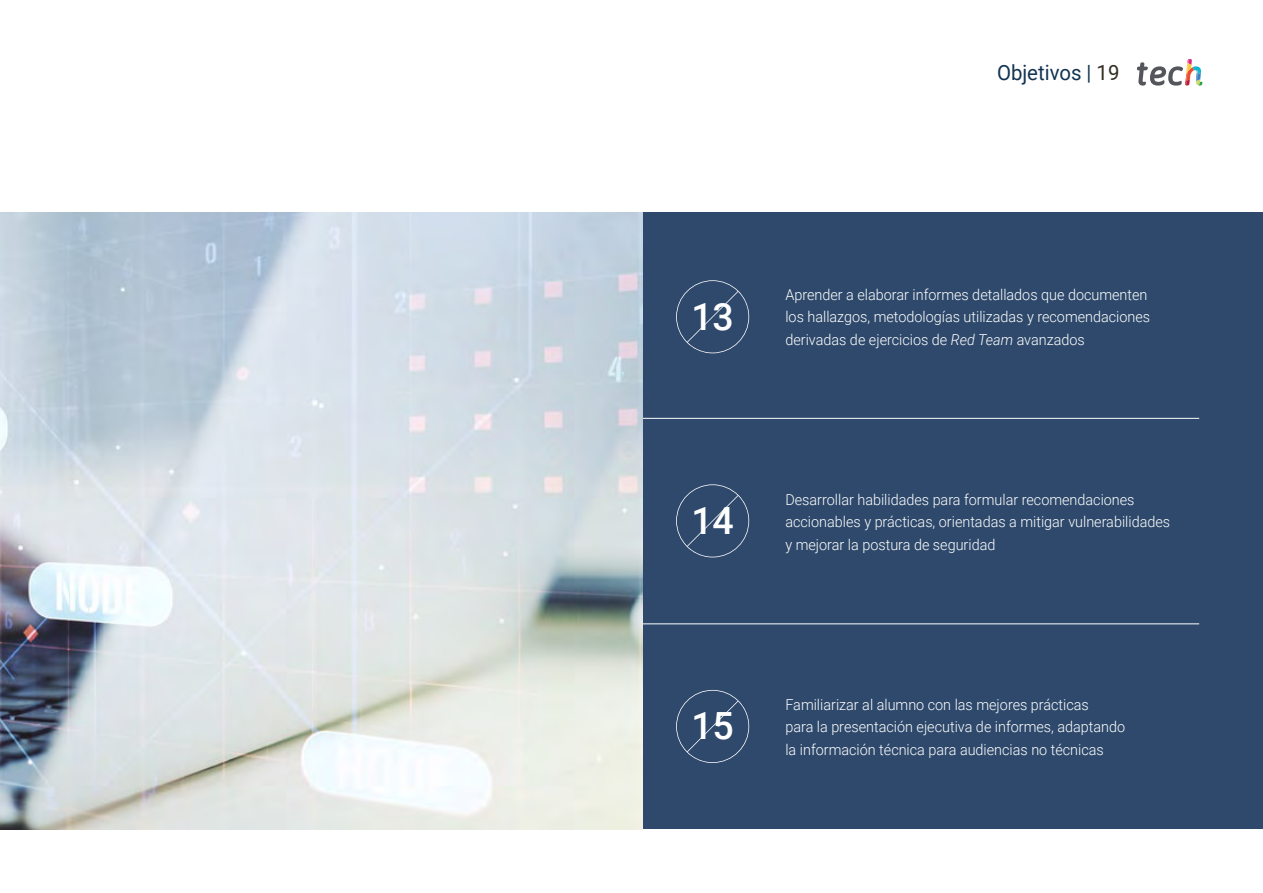
<style>
.page{position:relative;width:1263px;height:893px;background:#fff}
.page>*{position:absolute;margin:0;border:0;box-sizing:border-box;transform-origin:0 0}
.t1{font:500 37.5px "Roboto";color:#fff}
.t2{font:21px "Roboto";color:#123352}
.t3{font:300 15px/22.5px "Roboto";color:#fff;scale:.96 1}
.s1{color:#312e20}
.s2{font-style:italic}
</style>
<div class="page">
<div style="left:642px;top:213px;width:621px;height:616px;background:#2e496b"></div>
<svg style="left:676px;top:280px;width:73px;height:73px"></svg>
<svg style="left:676px;top:484px;width:73px;height:73px"></svg>
<svg style="left:676px;top:690px;width:73px;height:73px"></svg>
<hr style="left:0;top:418px;width:1199px;height:1px;background:#fff">
<hr style="left:0;top:624px;width:1199px;height:1px;background:#fff">
<img style="left:0;top:213px;width:642px;height:616px">
<svg style="left:1137px;top:59px;width:65px;height:27px"></svg>
<h2 class="t2" style="left:997px;top:57px;width:124px">Objetivos | <span class="s1">19</span></h2>
<h1 class="t1" style="left:691px;top:290px;width:44px">13</h1>
<p class="t3" style="left:785px;top:283px;width:381px">Aprender a elaborar informes detallados que documenten los hallazgos, metodologías utilizadas y recomendaciones derivadas de ejercicios de <span class="s2">Red Team</span> avanzados</p>
<h1 class="t1" style="left:691px;top:494px;width:44px">14</h1>
<p class="t3" style="left:785px;top:487px;width:402px">Desarrollar habilidades para formular recomendaciones accionables y prácticas, orientadas a mitigar vulnerabilidades y mejorar la postura de seguridad</p>
<h1 class="t1" style="left:691px;top:699px;width:44px">15</h1>
<p class="t3" style="left:785px;top:692px;width:355px">Familiarizar al alumno con las mejores prácticas<br>para la presentación ejecutiva de informes, adaptando la información técnica para audiencias no técnicas</p>
</div>
